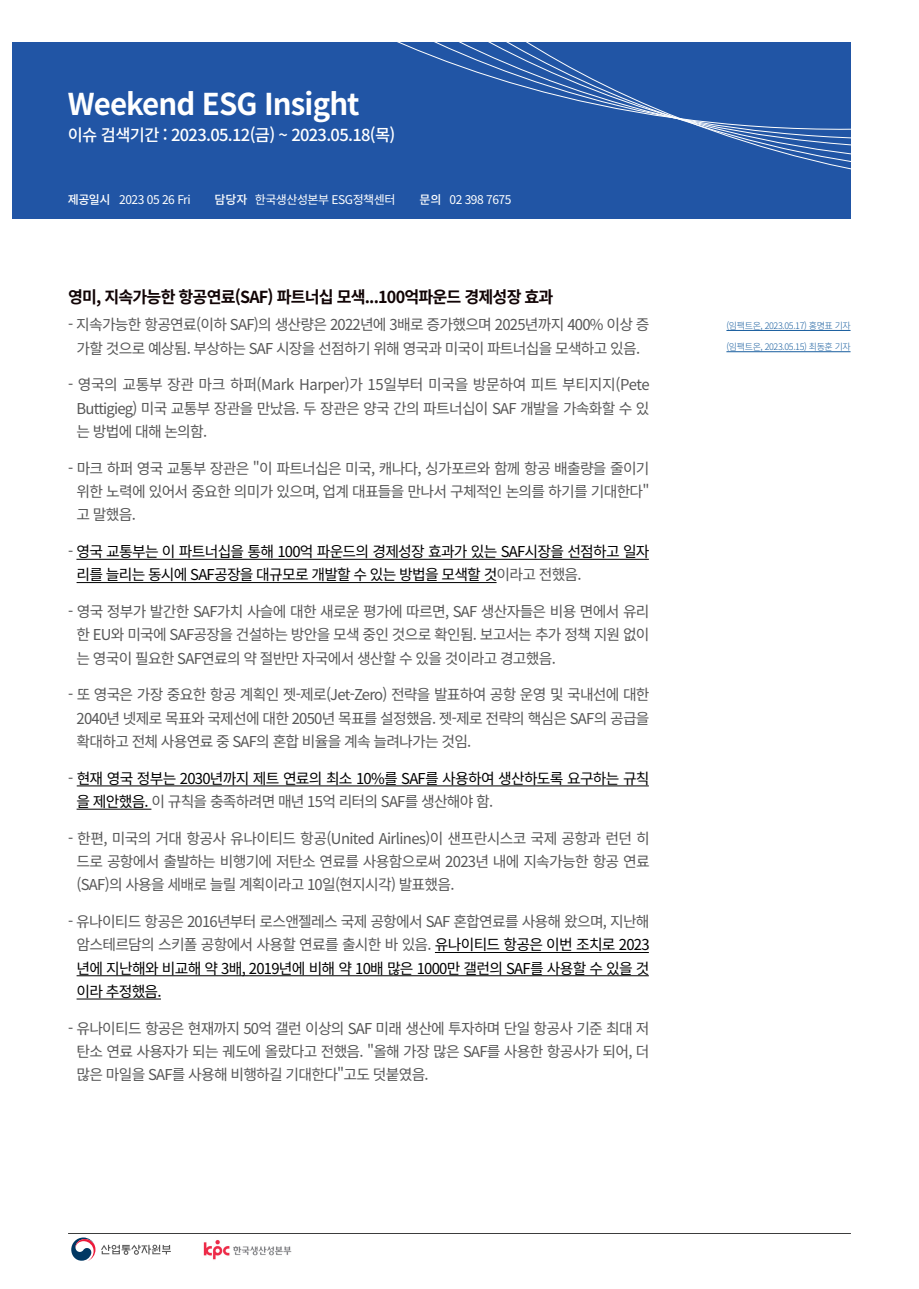
<style>
.page{position:relative;width:919px;height:1289px;background:#fff}
.page>*{position:absolute;margin:0;border:0;box-sizing:border-box;transform-origin:0 0}
.t1{font:700 30px "Noto Sans CJ Kkr";letter-spacing:-.03em;color:#fff}
.t2{font:700 16.5px "Noto Sans CJ Kkr";letter-spacing:-.05em;color:#110405}
.t3{font:500 16.5px "Noto Sans CJ Kkr";letter-spacing:-.04em;color:#fff}
.t4{font:15px/23.2px "Noto Sans CJ Kkr";letter-spacing:-.05em;color:#575757;text-align:justify}
.t5{font:15px/23.2px "Noto Sans CJ Kkr";letter-spacing:-.05em;color:#000}
.t6{font:12px "Noto Sans CJ Kkr";letter-spacing:-.04em;color:#fff}
.t7{font:500 12px "Noto Sans CJ Kkr";letter-spacing:-.025em;color:#fff}
.t8{font:300 9px "Noto Sans CJ Kkr";letter-spacing:-.04em;color:#175d9e}
.s1{color:#575757}
.s2{color:#000}
</style>
<div class="page">
<div style="left:13px;top:43px;width:837px;height:176px;background:#2155a5"></div>
<svg style="left:436px;top:42px;width:415px;height:177px"></svg>
<hr style="left:68px;top:1233px;width:782px;height:1px;background:#030505">
<img style="left:203px;top:1240px;width:89px;height:20px">
<svg style="left:71px;top:1237px;width:24px;height:23px"></svg>
<svg style="left:101px;top:1244px;width:70px;height:10px"></svg>
<hr style="left:726px;top:330px;width:124px;height:1px;background:#175d9e">
<hr style="left:726px;top:351px;width:124px;height:1px;background:#175d9e">
<hr style="left:76px;top:559px;width:572px;height:1px;background:#000">
<hr style="left:77px;top:582px;width:419px;height:1px;background:#000">
<hr style="left:77px;top:785px;width:571px;height:1px;background:#000">
<hr style="left:77px;top:808px;width:74px;height:1px;background:#000">
<hr style="left:435px;top:952px;width:213px;height:1px;background:#000">
<hr style="left:77px;top:975px;width:571px;height:1px;background:#000">
<hr style="left:77px;top:998px;width:84px;height:1px;background:#000">
<p class="t1" style="left:68px;top:87px;width:293px">Weekend ESG Insight</p>
<p class="t3" style="left:68px;top:126px;width:329px">이슈 검색기간 : 2023.05.12(금) ~ 2023.05.18(목)</p>
<p class="t7" style="left:68px;top:193px;width:44px">제공일시</p>
<p class="t6" style="left:119px;top:193px;width:73px">2023 05 26 Fri</p>
<p class="t7" style="left:214px;top:193px;width:34px">담당자</p>
<p class="t6" style="left:255px;top:193px;width:142px">한국생산성본부 ESG정책센터</p>
<p class="t7" style="left:419px;top:193px;width:24px">문의</p>
<p class="t6" style="left:449px;top:193px;width:63px">02 398 7675</p>
<p class="t2" style="left:68px;top:287px;width:487px">영미, 지속가능한 항공연료(SAF) 파트너십 모색...100억파운드 경제성장 효과</p>
<p class="t4" style="left:68px;top:313px;width:583px;text-align:center">- 지속가능한 항공연료(이하 SAF)의 생산량은 2022년에 3배로 증가했으며 2025년까지 400% 이상 증 가할 것으로 예상됨. 부상하는 SAF 시장을 선점하기 위해 영국과 미국이 파트너십을 모색하고 있음.</p>
<p class="t4" style="left:77px;top:373px;width:574px;text-indent:-9px">- 영국의 교통부 장관 마크 하퍼(Mark Harper)가 15일부터 미국을 방문하여 피트 부티지지(Pete Buttigieg) 미국 교통부 장관을 만났음. 두 장관은 양국 간의 파트너십이 SAF 개발을 가속화할 수 있 는 방법에 대해 논의함.</p>
<p class="t4" style="left:77px;top:457px;width:574px;text-indent:-9px">- 마크 하퍼 영국 교통부 장관은 "이 파트너십은 미국, 캐나다, 싱가포르와 함께 항공 배출량을 줄이기 위한 노력에 있어서 중요한 의미가 있으며, 업계 대표들을 만나서 구체적인 논의를 하기를 기대한다" 고 말했음.</p>
<p class="t5" style="left:77px;top:540px;width:574px;text-indent:-9px"><span class="s1">-</span> 영국 교통부는 이 파트너십을 통해 100억 파운드의 경제성장 효과가 있는 SAF시장을 선점하고 일자 리를 늘리는 동시에 SAF공장을 대규모로 개발할 수 있는 방법을 모색할 것<span class="s1">이라고 전했음.</span></p>
<p class="t4" style="left:77px;top:600px;width:574px;text-indent:-9px">- 영국 정부가 발간한 SAF가치 사슬에 대한 새로운 평가에 따르면, SAF 생산자들은 비용 면에서 유리 한 EU와 미국에 SAF공장을 건설하는 방안을 모색 중인 것으로 확인됨. 보고서는 추가 정책 지원 없이 는 영국이 필요한 SAF연료의 약 절반만 자국에서 생산할 수 있을 것이라고 경고했음.</p>
<p class="t4" style="left:77px;top:683px;width:574px;text-indent:-9px">- 또 영국은 가장 중요한 항공 계획인 젯-제로(Jet-Zero) 전략을 발표하여 공항 운영 및 국내선에 대한 2040년 넷제로 목표와 국제선에 대한 2050년 목표를 설정했음. 젯-제로 전략의 핵심은 SAF의 공급을 확대하고 전체 사용연료 중 SAF의 혼합 비율을 계속 늘려나가는 것임.</p>
<p class="t5" style="left:77px;top:766px;width:574px;text-indent:-9px"><span class="s1">-</span> 현재 영국 정부는 2030년까지 제트 연료의 최소 10%를 SAF를 사용하여 생산하도록 요구하는 규칙 을 제안했음. <span class="s1">이 규칙을 충족하려면 매년 15억 리터의 SAF를 생산해야 함.</span></p>
<p class="t4" style="left:77px;top:826px;width:574px;text-indent:-9px">- 한편, 미국의 거대 항공사 유나이티드 항공(United Airlines)이 샌프란시스코 국제 공항과 런던 히 드로 공항에서 출발하는 비행기에 저탄소 연료를 사용함으로써 2023년 내에 지속가능한 항공 연료 (SAF)의 사용을 세배로 늘릴 계획이라고 10일(현지시각) 발표했음.</p>
<p class="t4" style="left:77px;top:910px;width:574px;text-indent:-9px">- 유나이티드 항공은 2016년부터 로스앤젤레스 국제 공항에서 SAF 혼합연료를 사용해 왔으며, 지난해 암스테르담의 스키폴 공항에서 사용할 연료를 출시한 바 있음. <span class="s2">유나이티드 항공은 이번 조치로 2023 년에 지난해와 비교해 약 3배, 2019년에 비해 약 10배 많은 1000만 갤런의 SAF를 사용할 수 있을 것 이라 추정했음.</span></p>
<p class="t4" style="left:77px;top:1016px;width:574px;text-indent:-9px">- 유나이티드 항공은 현재까지 50억 갤런 이상의 SAF 미래 생산에 투자하며 단일 항공사 기준 최대 저 탄소 연료 사용자가 되는 궤도에 올랐다고 전했음. "올해 가장 많은 SAF를 사용한 항공사가 되어, 더 많은 마일을 SAF를 사용해 비행하길 기대한다"고도 덧붙였음.</p>
<p class="t8" style="left:726px;top:321px;width:126px">(임팩트온, 2023.05.17) 홍명표 기자</p>
<p class="t8" style="left:726px;top:342px;width:126px">(임팩트온, 2023.05.15) 최동훈 기자</p>
</div>
